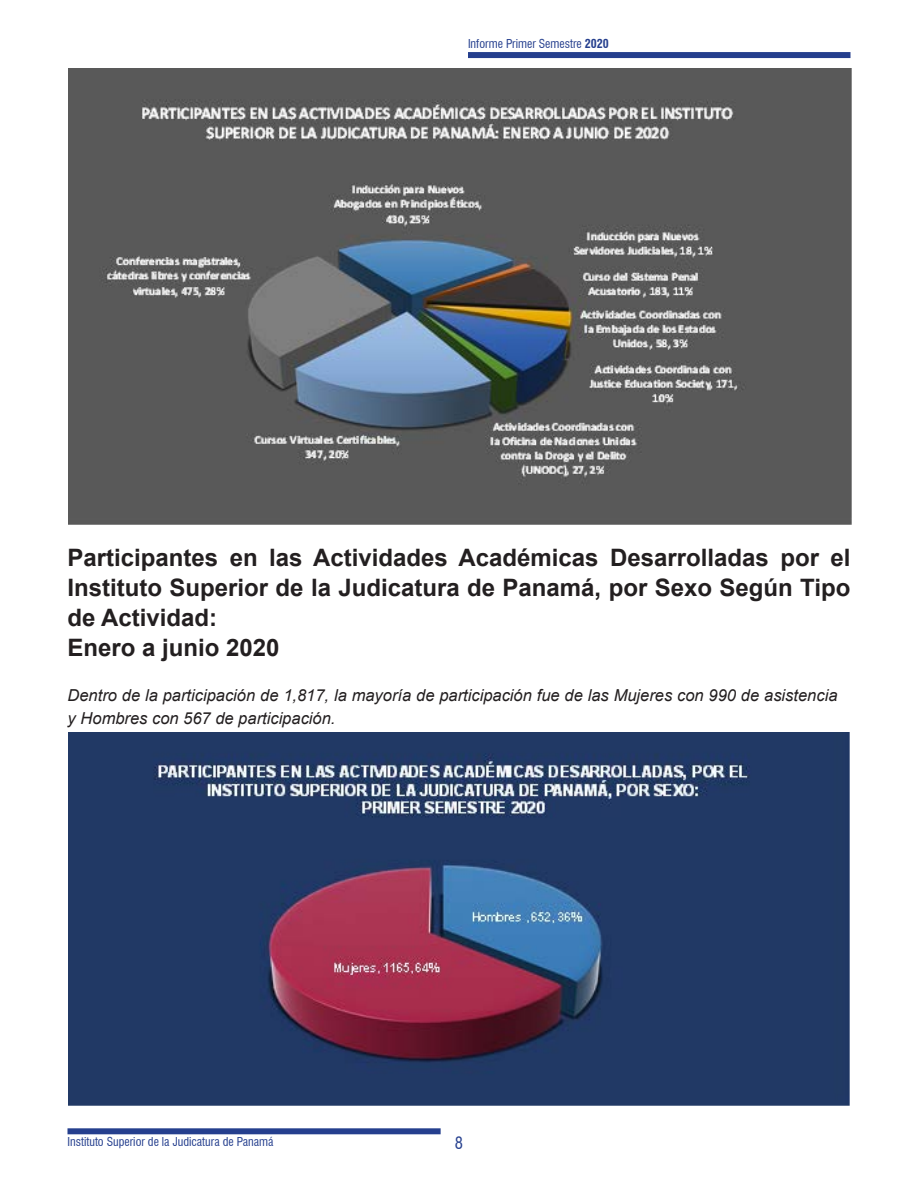
<style>
.page{position:relative;width:918px;height:1188px;background:#fff}
.page>*{position:absolute;margin:0;border:0;box-sizing:border-box;transform-origin:0 0}
.t1{font:700 24px/30px "Arial";color:#231f20}
.t2{font:italic 16.5px/22.5px "Arial";color:#231f20}
.t3{font:condensed 16.5px "Swiss 721 BT";color:#253f8e}
.t4{font:condensed 12px "Swiss 721 BT";color:#253f8e}
.s1{font-weight:700}
</style>
<div class="page">
<div style="left:468px;top:52px;width:382px;height:6px;background:#253f8e"></div>
<div style="left:68px;top:1128px;width:373px;height:6px;background:#253f8e"></div>
<img style="left:68px;top:68px;width:784px;height:457px">
<img style="left:68px;top:733px;width:781px;height:373px">
<p class="t4" style="left:468px;top:36px;width:142px">Informe Primer Semestre <span class="s1">2020</span></p>
<p class="t1" style="left:68px;top:544px;width:785px">Participantes en las Actividades Académicas Desarrolladas por el Instituto Superior de la Judicatura de Panamá, por Sexo Según Tipo de Actividad:<br>Enero a junio 2020</p>
<p class="t2" style="left:68px;top:684px;width:772px">Dentro de la participación de 1,817, la mayoría de participación fue de las Mujeres con 990 de asistencia y Hombres con 567 de participación.</p>
<p class="t4" style="left:68px;top:1134px;width:207px">Instituto Superior de la Judicatura de Panamá</p>
<p class="t3" style="left:455px;top:1133px;width:10px">8</p>
</div>
